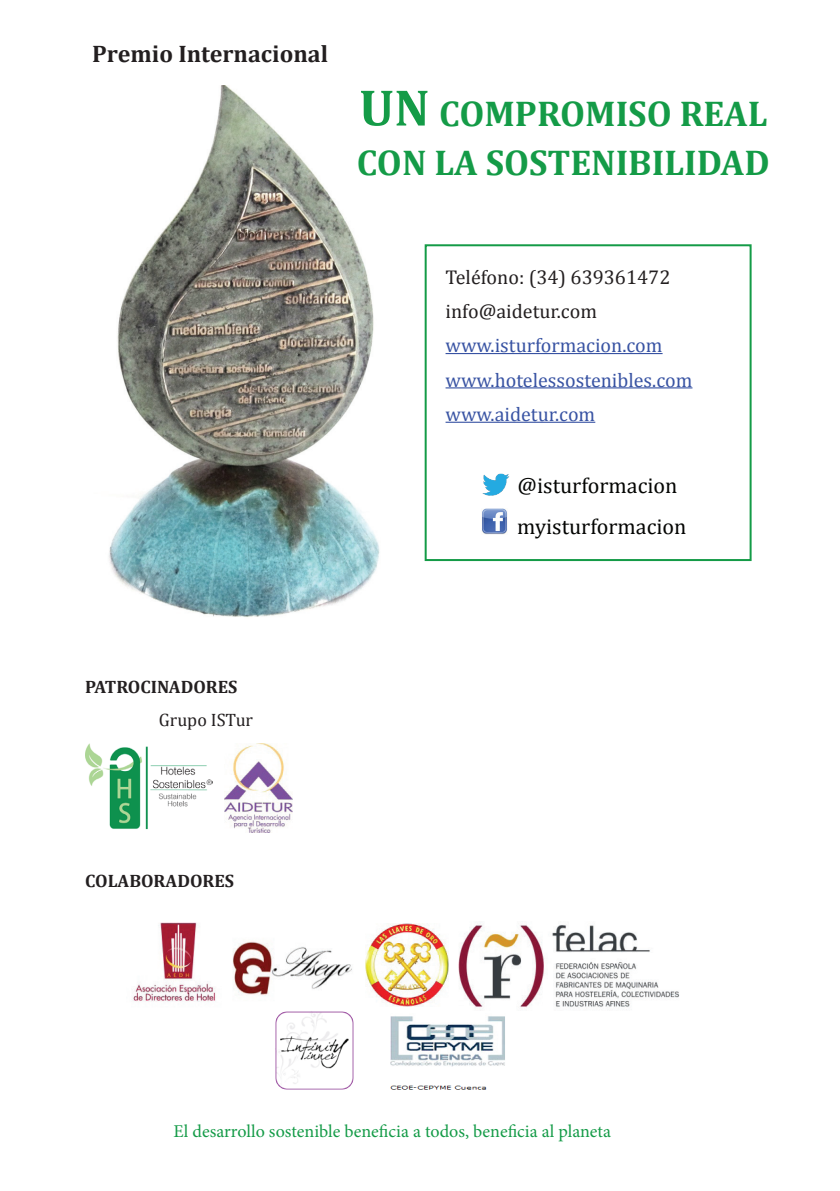
<style>
.page{position:relative;width:840px;height:1191px;background:#fff}
.page>*{position:absolute;margin:0;border:0;box-sizing:border-box;transform-origin:0 0}
.t1{font:700 36px/49.4px "Cambria";color:#149b47}
.t2{font:700 24px "Cambria";color:#231f20}
.t3{font:22px/41.2px "Cambria";color:#040503}
.t4{font:20px/34.4px "Cambria";color:#3853a3}
.t5{font:20px/34.4px "Cambria";color:#231f20}
.t6{font:18px "Minion Pro";color:#149b47}
.t7{font:700 18px "Cambria";color:#231f20}
.t8{font:18px "Cambria";color:#231f20}
.s1{font-size:52px}
</style>
<div class="page">
<img style="left:109px;top:85px;width:271px;height:532px">
<hr style="left:445px;top:353px;width:217px;height:1px;background:#3853a3">
<hr style="left:445px;top:387px;width:247px;height:1px;background:#3853a3">
<hr style="left:445px;top:422px;width:150px;height:1px;background:#3853a3">
<img style="left:482px;top:508px;width:25px;height:26px">
<img style="left:85px;top:744px;width:128px;height:86px">
<img style="left:224px;top:744px;width:68px;height:88px">
<img style="left:390px;top:1016px;width:115px;height:74px">
<img style="left:448px;top:924px;width:232px;height:84px">
<img style="left:232px;top:941px;width:120px;height:55px">
<img style="left:275px;top:1011px;width:79px;height:79px">
<img style="left:133px;top:922px;width:83px;height:80px">
<img style="left:365px;top:924px;width:83px;height:82px">
<div style="left:424px;top:244px;width:327px;height:317px;border:2px solid #149b47"></div>
<img style="left:482px;top:473px;width:28px;height:23px">
<p class="t2" style="left:92px;top:37px;width:237px">Premio Internacional</p>
<h1 class="t1" style="left:356px;top:87px;width:414px"><span class="s1">UN</span> COMPROMISO REAL<br>CON LA SOSTENIBILIDAD</h1>
<p class="t5" style="left:445px;top:259px;width:226px">Teléfono: (34) 639361472 info@aidetur.com</p>
<p class="t4" style="left:445px;top:328px;width:248px">www.isturformacion.com www.hotelessostenibles.com www.aidetur.com</p>
<p class="t3" style="left:517px;top:465px;width:171px">@isturformacion myisturformacion</p>
<p class="t7" style="left:85px;top:674px;width:154px">PATROCINADORES</p>
<p class="t8" style="left:159px;top:709px;width:96px">Grupo ISTur</p>
<p class="t7" style="left:85px;top:868px;width:150px">COLABORADORES</p>
<p class="t6" style="left:173px;top:1119px;width:439px">El desarrollo sostenible beneficia a todos, beneficia al planeta</p>
</div>
